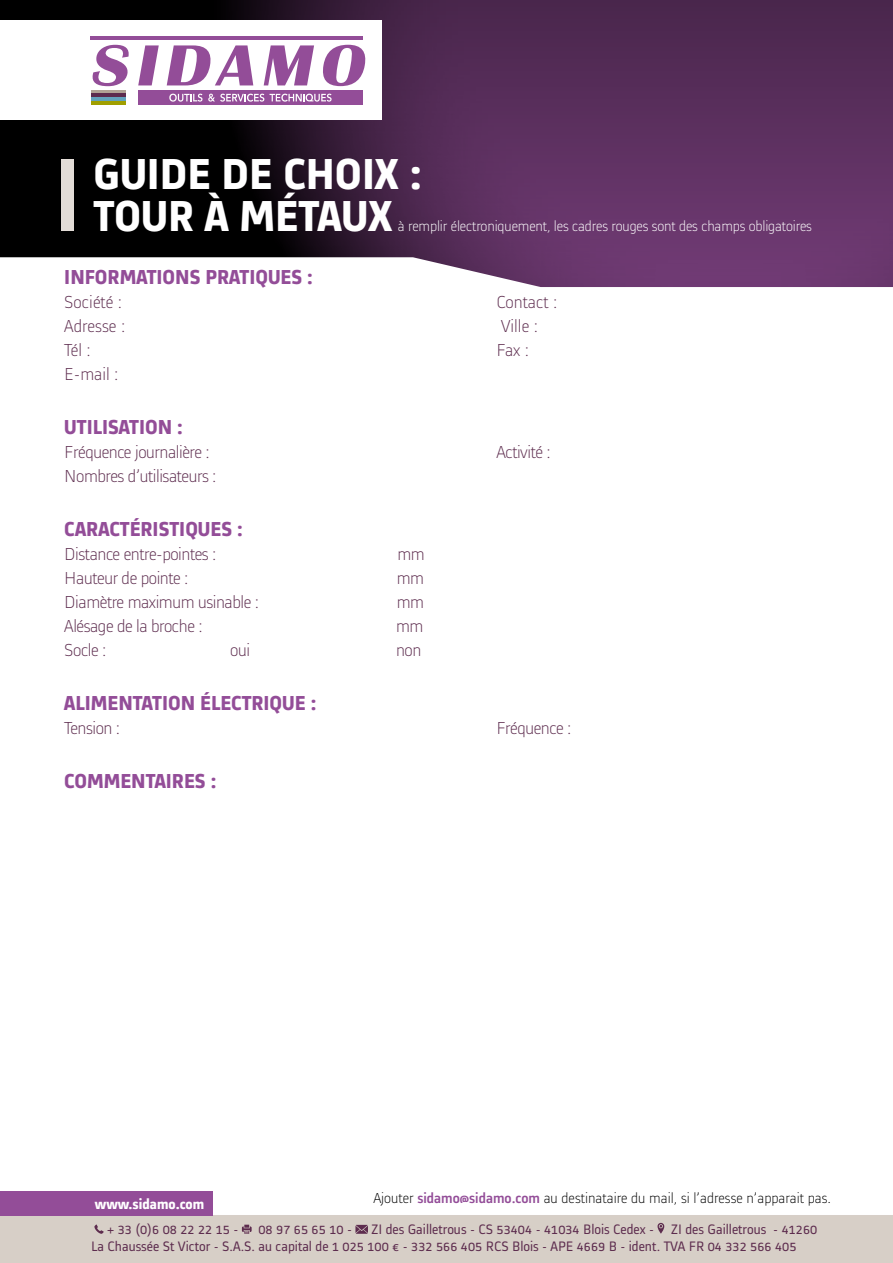
<style>
.page{position:relative;width:893px;height:1263px;background:#fff}
.page>*{position:absolute;margin:0;border:0;box-sizing:border-box;transform-origin:0 0}
.t1{font:700 45px/42px "Alstom";color:#fff}
.t2{font:700 21px "Alstom";color:#934d98}
.t3{font:300 18px "Alstom";letter-spacing:-.025em;color:#5d2c4e}
.t4{font:300 18px "Alstom";color:#5d2c4e}
.t5{font:300 15px "Alstom";color:#000}
.t6{font:300 15px "Alstom";letter-spacing:-.01em;color:#fff}
.t7{font:700 15px "Alstom";color:#fff}
.t8{font:14.25px/17.1px "Alstom";color:#5d2c4e}
.s1{font-weight:500;color:#934d98}
</style>
<div class="page">
<div style="left:0;top:0;width:213px;height:257px;background:#000"></div>
<svg style="left:213px;top:0;width:680px;height:257px;background:#4e2851"></svg>
<svg style="left:0;top:257px;width:893px;height:30px"></svg>
<div style="left:0;top:20px;width:382px;height:100px;background:#fff"></div>
<svg style="left:92px;top:45px;width:37px;height:41px"></svg>
<svg style="left:138px;top:45px;width:21px;height:40px"></svg>
<svg style="left:167px;top:45px;width:86px;height:40px"></svg>
<svg style="left:264px;top:45px;width:50px;height:40px"></svg>
<svg style="left:323px;top:45px;width:43px;height:41px"></svg>
<hr style="left:91px;top:36px;width:272px;height:4px;background:#934d98">
<div style="left:138px;top:90px;width:225px;height:14px;background:#934d98"></div>
<svg style="left:169px;top:94px;width:33px;height:8px"></svg>
<svg style="left:208px;top:94px;width:56px;height:8px"></svg>
<svg style="left:270px;top:94px;width:62px;height:8px"></svg>
<hr style="left:91px;top:90px;width:35px;height:4px;background:#b1a395">
<hr style="left:91px;top:93px;width:35px;height:4px;background:#5d2c4e">
<hr style="left:91px;top:97px;width:35px;height:4px;background:#63a2bc">
<hr style="left:91px;top:101px;width:35px;height:3px;background:#a09f00">
<div style="left:0;top:1191px;width:213px;height:24px;background:#934d98"></div>
<div style="left:0;top:1215px;width:893px;height:48px;background:#d7cfc7"></div>
<div style="left:62px;top:159px;width:12px;height:72px;background:#e3ddd7"></div>
<h1 class="t1" style="left:94px;top:150px;width:330px">GUIDE DE CHOIX :<br>TOUR À MÉTAUX</h1>
<p class="t6" style="left:398px;top:215px;width:416px">à remplir électroniquement, les cadres rouges sont des champs obligatoires</p>
<p class="t2" style="left:64px;top:263px;width:250px">INFORMATIONS PRATIQUES :</p>
<p class="t4" style="left:64px;top:290px;width:59px">Société :</p>
<p class="t4" style="left:496px;top:290px;width:63px">Contact :</p>
<p class="t4" style="left:64px;top:314px;width:63px">Adresse :</p>
<p class="t3" style="left:501px;top:314px;width:39px">Ville :</p>
<p class="t3" style="left:64px;top:338px;width:28px">Tél :</p>
<p class="t3" style="left:496px;top:338px;width:34px">Fax :</p>
<p class="t3" style="left:64px;top:362px;width:56px">E-mail :</p>
<p class="t2" style="left:64px;top:413px;width:120px">UTILISATION :</p>
<p class="t3" style="left:64px;top:440px;width:147px">Fréquence journalière :</p>
<p class="t3" style="left:496px;top:440px;width:56px">Activité :</p>
<p class="t3" style="left:64px;top:464px;width:154px">Nombres d’utilisateurs :</p>
<p class="t2" style="left:64px;top:515px;width:180px">CARACTÉRISTIQUES :</p>
<p class="t3" style="left:64px;top:542px;width:154px">Distance entre-pointes :</p>
<p class="t3" style="left:397px;top:542px;width:29px">mm</p>
<p class="t3" style="left:64px;top:566px;width:126px">Hauteur de pointe :</p>
<p class="t3" style="left:397px;top:566px;width:29px">mm</p>
<p class="t3" style="left:64px;top:590px;width:196px">Diamètre maximum usinable :</p>
<p class="t3" style="left:397px;top:590px;width:29px">mm</p>
<p class="t3" style="left:64px;top:614px;width:140px">Alésage de la broche :</p>
<p class="t3" style="left:396px;top:614px;width:29px">mm</p>
<p class="t3" style="left:64px;top:638px;width:44px">Socle :</p>
<p class="t3" style="left:230px;top:638px;width:21px">oui</p>
<p class="t3" style="left:396px;top:638px;width:27px">non</p>
<p class="t2" style="left:64px;top:689px;width:254px">ALIMENTATION ÉLECTRIQUE :</p>
<p class="t3" style="left:64px;top:716px;width:57px">Tension :</p>
<p class="t3" style="left:496px;top:716px;width:77px">Fréquence :</p>
<p class="t2" style="left:64px;top:767px;width:154px">COMMENTAIRES :</p>
<p class="t5" style="left:373px;top:1187px;width:459px">Ajouter <span class="s1">sidamo@sidamo.com</span> au destinataire du mail, si l’adresse n’apparait pas.</p>
<p class="t7" style="left:95px;top:1194px;width:111px">www.sidamo.com</p>
<p class="t8" style="left:107px;top:1219px;width:133px">+ 33 (0)6 08 22 22 15 -</p>
<p class="t8" style="left:259px;top:1219px;width:95px">08 97 65 65 10 -</p>
<p class="t8" style="left:91px;top:1219px;width:728px;text-indent:280px">ZI des Gailletrous - CS 53404 - 41034 Blois Cedex - ZI des Gailletrous - 41260<br>La Chaussée St Victor - S.A.S. au capital de 1 025 100 € - 332 566 405 RCS Blois - APE 4669 B - ident. TVA FR 04 332 566 405</p>
</div>
